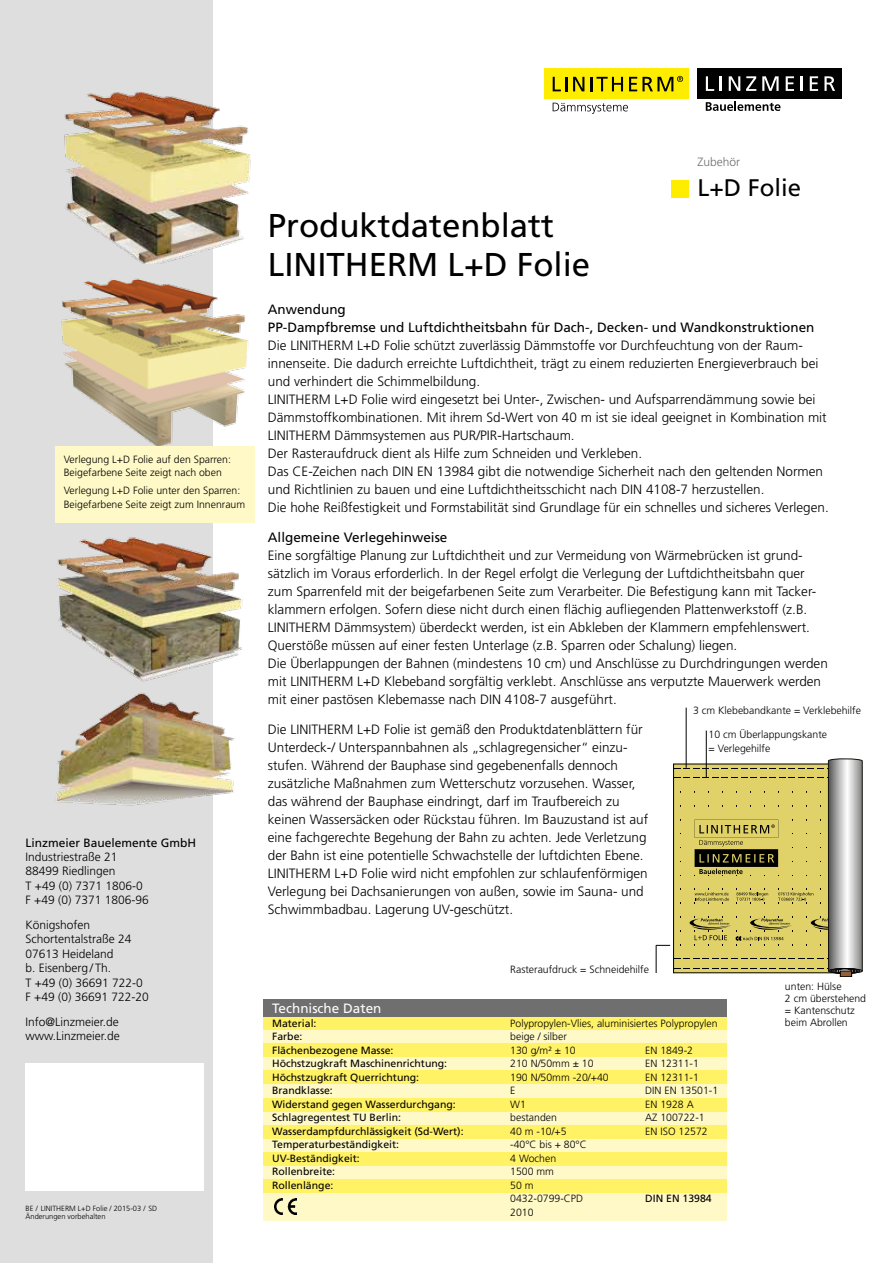
<style>
.page{position:relative;width:893px;height:1263px;background:#fff}
.page>*{position:absolute;margin:0;border:0;box-sizing:border-box;transform-origin:0 0}
.t1{font:33px/39px "Frutiger LT";color:#000}
.t2{font:24px "Frutiger LT";color:#000}
.t3{font:300 13.5px/18px "Frutiger LT";color:#000}
.t4{font:13.5px/18px "Frutiger LT";color:#000}
.t5{font:13.5px "Frutiger LT";color:#fdfdfe}
.t6{font:300 12px/14.4px "Frutiger LT";color:#000}
.t7{font:12px "Frutiger LT";color:#000}
.t8{font:300 12px "Frutiger LT";color:#706f6f}
.t9{font:300 10.5px/13.5px "Frutiger LT";color:#000}
.t10{font:10.5px/13.5px "Frutiger LT";color:#000}
.t11{font:300 7.5px/8.2px "Frutiger LT";color:#000}
</style>
<div class="page">
<div style="left:0;top:0;width:213px;height:1263px;background:#dedede"></div>
<div style="left:544px;top:68px;width:145px;height:31px;background:#ffed00"></div>
<svg style="left:553px;top:103px;width:75px;height:11px"></svg>
<svg style="left:553px;top:77px;width:14px;height:14px"></svg>
<svg style="left:573px;top:77px;width:11px;height:14px"></svg>
<svg style="left:590px;top:77px;width:33px;height:14px"></svg>
<svg style="left:629px;top:76px;width:54px;height:15px"></svg>
<div style="left:697px;top:68px;width:145px;height:31px;background:#000"></div>
<svg style="left:706px;top:76px;width:8px;height:15px"></svg>
<svg style="left:720px;top:76px;width:2px;height:15px"></svg>
<svg style="left:729px;top:76px;width:11px;height:15px"></svg>
<svg style="left:746px;top:76px;width:10px;height:15px"></svg>
<svg style="left:762px;top:76px;width:17px;height:15px"></svg>
<svg style="left:786px;top:76px;width:8px;height:15px"></svg>
<hr style="left:800px;top:76px;width:3px;height:15px;background:#fff">
<svg style="left:810px;top:76px;width:8px;height:15px"></svg>
<svg style="left:824px;top:76px;width:11px;height:15px"></svg>
<svg style="left:706px;top:102px;width:74px;height:9px"></svg>
<div style="left:672px;top:181px;width:17px;height:17px;background:#ffed00"></div>
<div style="left:26px;top:1063px;width:178px;height:127px;background:#fff"></div>
<div style="left:264px;top:1016px;width:463px;height:14px;background:#fff265"></div>
<div style="left:264px;top:1030px;width:463px;height:13px;background:#fff9c7"></div>
<div style="left:264px;top:1057px;width:463px;height:13px;background:#fff9c7"></div>
<div style="left:264px;top:1084px;width:463px;height:14px;background:#fff9c7"></div>
<div style="left:264px;top:1111px;width:463px;height:14px;background:#fff9c7"></div>
<div style="left:264px;top:1138px;width:463px;height:14px;background:#fff9c7"></div>
<div style="left:264px;top:1166px;width:463px;height:13px;background:#fff9c7"></div>
<div style="left:264px;top:1193px;width:463px;height:27px;background:#fff9c7"></div>
<div style="left:264px;top:1043px;width:463px;height:14px;background:#fff265"></div>
<div style="left:264px;top:1070px;width:463px;height:14px;background:#fff265"></div>
<div style="left:264px;top:1098px;width:463px;height:13px;background:#fff265"></div>
<div style="left:264px;top:1125px;width:463px;height:13px;background:#fff265"></div>
<div style="left:264px;top:1152px;width:463px;height:14px;background:#fff265"></div>
<div style="left:264px;top:1179px;width:463px;height:14px;background:#fff265"></div>
<div style="left:264px;top:999px;width:463px;height:17px;background:#706f6f"></div>
<img style="left:274px;top:1199px;width:22px;height:16px">
<div style="left:674px;top:764px;width:162px;height:209px;background:#e0d269"></div>
<svg style="left:675px;top:768px;width:149px;height:1px"></svg>
<svg style="left:694px;top:820px;width:85px;height:56px"></svg>
<svg style="left:694px;top:889px;width:35px;height:15px"></svg>
<svg style="left:736px;top:889px;width:32px;height:15px"></svg>
<svg style="left:778px;top:889px;width:35px;height:15px"></svg>
<svg style="left:827px;top:759px;width:35px;height:211px;background:#b1b0ad"></svg>
<div style="left:828px;top:968px;width:34px;height:5px;border:1px solid #000;border-radius:50%"></div>
<div style="left:830px;top:968px;width:30px;height:5px;border:1px solid #000;border-radius:50%"></div>
<div style="left:831px;top:968px;width:27px;height:5px;border:1px solid #000;border-radius:50%"></div>
<div style="left:833px;top:969px;width:24px;height:4px;border:1px solid #000;border-radius:50%"></div>
<div style="left:834px;top:969px;width:21px;height:4px;border:1px solid #000;border-radius:50%"></div>
<div style="left:836px;top:969px;width:18px;height:4px;border:1px solid #000;border-radius:50%"></div>
<div style="left:840px;top:971px;width:12px;height:6px;background:#925f37"></div>
<div style="left:840px;top:971px;width:12px;height:6px;border:1px solid #000"></div>
<hr style="left:706px;top:731px;width:1px;height:46px;background:#000">
<hr style="left:686px;top:708px;width:1px;height:60px;background:#000">
<svg style="left:656px;top:916px;width:196px;height:57px"></svg>
<img style="left:64px;top:92px;width:187px;height:171px">
<img style="left:61px;top:278px;width:187px;height:168px">
<img style="left:57px;top:537px;width:186px;height:145px">
<img style="left:56px;top:692px;width:179px;height:114px">
<div style="left:55px;top:446px;width:200px;height:77px;background:#fff9c7"></div>
<p class="t9" style="left:64px;top:452px;width:169px">Verlegung L+D Folie auf den Sparren:<br>Beigefarbene Seite zeigt nach oben</p>
<p class="t9" style="left:64px;top:484px;width:183px">Verlegung L+D Folie unter den Sparren:<br>Beigefarbene Seite zeigt zum Innenraum</p>
<p class="t7" style="left:26px;top:835px;width:172px">Linzmeier Bauelemente GmbH</p>
<p class="t6" style="left:26px;top:850px;width:125px">Industriestraße 21<br>88499 Riedlingen<br>T +49 (0) 7371 1806-0<br>F +49 (0) 7371 1806-96</p>
<p class="t6" style="left:26px;top:918px;width:125px">Königshofen<br>Schortentalstraße 24<br>07613 Heideland<br>b. Eisenberg / Th.<br>T +49 (0) 36691 722-0<br>F +49 (0) 36691 722-20</p>
<p class="t6" style="left:26px;top:1015px;width:96px">Info@Linzmeier.de www.Linzmeier.de</p>
<p class="t11" style="left:26px;top:1204px;width:133px">BE / LINITHERM L+D Folie / 2015-03 / SD<br>Änderungen vorbehalten</p>
<p class="t8" style="left:697px;top:155px;width:44px">Zubehör</p>
<h2 class="t2" style="left:697px;top:174px;width:105px">L+D Folie</h2>
<h1 class="t1" style="left:268px;top:206px;width:324px">Produktdatenblatt<br>LINITHERM L+D Folie</h1>
<p class="t4" style="left:268px;top:300px;width:548px">Anwendung<br>PP-Dampfbremse und Luftdichtheitsbahn für Dach-, Decken- und Wandkonstruktionen</p>
<p class="t3" style="left:268px;top:336px;width:562px">Die LINITHERM L+D Folie schützt zuverlässig Dämmstoffe vor Durchfeuchtung von der Raum&shy;innenseite. Die dadurch erreichte Luftdichtheit, trägt zu einem reduzierten Energieverbrauch bei und verhindert die Schimmelbildung.<br>LINITHERM L+D Folie wird eingesetzt bei Unter-, Zwischen- und Aufsparrendämmung sowie bei Dämmstoffkombinationen. Mit ihrem Sd-Wert von 40 m ist sie ideal geeignet in Kombination mit LINITHERM Dämmsystemen aus PUR/PIR-Hartschaum.<br>Der Rasteraufdruck dient als Hilfe zum Schneiden und Verkleben.<br>Das CE-Zeichen nach DIN EN 13984 gibt die notwendige Sicherheit nach den geltenden Normen und Richtlinien zu bauen und eine Luftdichtheitsschicht nach DIN 4108-7 herzustellen.<br>Die hohe Reißfestigkeit und Formstabilität sind Grundlage für ein schnelles und sicheres Verlegen.</p>
<p class="t4" style="left:268px;top:528px;width:181px">Allgemeine Verlegehinweise</p>
<p class="t3" style="left:268px;top:546px;width:561px">Eine sorgfältige Planung zur Luftdichtheit und zur Vermeidung von Wärmebrücken ist grund&shy;sätzlich im Voraus erforderlich. In der Regel erfolgt die Verlegung der Luftdichtheitsbahn quer zum Sparrenfeld mit der beigefarbenen Seite zum Verarbeiter. Die Befestigung kann mit Tacker&shy;klammern erfolgen. Sofern diese nicht durch einen flächig aufliegenden Plattenwerkstoff (z.B.<br>LINITHERM Dämmsystem) überdeckt werden, ist ein Abkleben der Klammern empfehlenswert.<br>Querstöße müssen auf einer festen Unterlage (z.B. Sparren oder Schalung) liegen.<br>Die Überlappungen der Bahnen (mindestens 10 cm) und Anschlüsse zu Durchdringungen werden mit LINITHERM L+D Klebeband sorgfältig verklebt. Anschlüsse ans verputzte Mauerwerk werden mit einer pastösen Klebemasse nach DIN 4108-7 ausgeführt.</p>
<p class="t3" style="left:268px;top:720px;width:382px">Die LINITHERM L+D Folie ist gemäß den Produktdatenblättern für Unterdeck-/ Unterspannbahnen als „schlagregensicher“ einzu&shy;stufen. Während der Bauphase sind gegebenenfalls dennoch zusätzliche Maßnahmen zum Wetterschutz vorzusehen. Wasser, das während der Bauphase eindringt, darf im Traufbereich zu keinen Wassersäcken oder Rückstau führen. Im Bauzustand ist auf eine fachgerechte Begehung der Bahn zu achten. Jede Verletzung der Bahn ist eine potentielle Schwachstelle der luftdichten Ebene.<br>LINITHERM L+D Folie wird nicht empfohlen zur schlaufenförmigen Verlegung bei Dachsanierungen von außen, sowie im Sauna- und Schwimmbadbau. Lagerung UV-geschützt.</p>
<p class="t9" style="left:693px;top:703px;width:169px">3 cm Klebebandkante = Verklebehilfe</p>
<p class="t9" style="left:709px;top:728px;width:120px">10 cm Überlappungskante = Verlegehilfe</p>
<p class="t5" style="left:272px;top:1000px;width:111px">Technische Daten</p>
<p class="t9" style="left:510px;top:962px;width:140px">Rasteraufdruck = Schneidehilfe</p>
<p class="t10" style="left:272px;top:1016px;width:193px">Material:<br>Farbe:<br>Flächenbezogene Masse:<br>Höchstzugkraft Maschinenrichtung:<br>Höchstzugkraft Querrichtung:<br>Brandklasse:<br>Widerstand gegen Wasserdurchgang:<br>Schlagregentest TU Berlin:<br>Wasserdampfdurchlässigkeit (Sd-Wert):<br>Temperaturbeständigkeit:<br>UV-Beständigkeit:<br>Rollenbreite:<br>Rollenlänge:</p>
<p class="t9" style="left:510px;top:1017px;width:209px">Polypropylen-Vlies, aluminisiertes Polypropylen beige / silber<br>130 g/m² ± 10</p>
<p class="t9" style="left:645px;top:1044px;width:49px">EN 1849-2</p>
<p class="t9" style="left:510px;top:1057px;width:85px">210 N/50mm ± 10</p>
<p class="t9" style="left:645px;top:1057px;width:55px">EN 12311-1</p>
<p class="t9" style="left:510px;top:1071px;width:100px">190 N/50mm -20/+40</p>
<p class="t9" style="left:645px;top:1071px;width:55px">EN 12311-1</p>
<p class="t9" style="left:510px;top:1084px;width:7px">E</p>
<p class="t9" style="left:645px;top:1084px;width:74px">DIN EN 13501-1</p>
<p class="t9" style="left:510px;top:1098px;width:17px">W1</p>
<p class="t9" style="left:645px;top:1098px;width:50px">EN 1928 A</p>
<p class="t9" style="left:510px;top:1111px;width:48px">bestanden</p>
<p class="t9" style="left:645px;top:1111px;width:61px">AZ 100722-1</p>
<p class="t9" style="left:510px;top:1125px;width:58px">40 m -10/+5</p>
<p class="t9" style="left:645px;top:1125px;width:64px">EN ISO 12572</p>
<p class="t9" style="left:510px;top:1138px;width:78px">-40°C bis + 80°C<br>4 Wochen<br>1500 mm<br>50 m<br>0432-0799-CPD</p>
<p class="t10" style="left:645px;top:1192px;width:68px">DIN EN 13984</p>
<p class="t9" style="left:510px;top:1206px;width:25px">2010</p>
<p class="t9" style="left:785px;top:981px;width:83px;line-height:12px">unten: Hülse<br>2 cm überstehend = Kantenschutz beim Abrollen</p>
</div>
